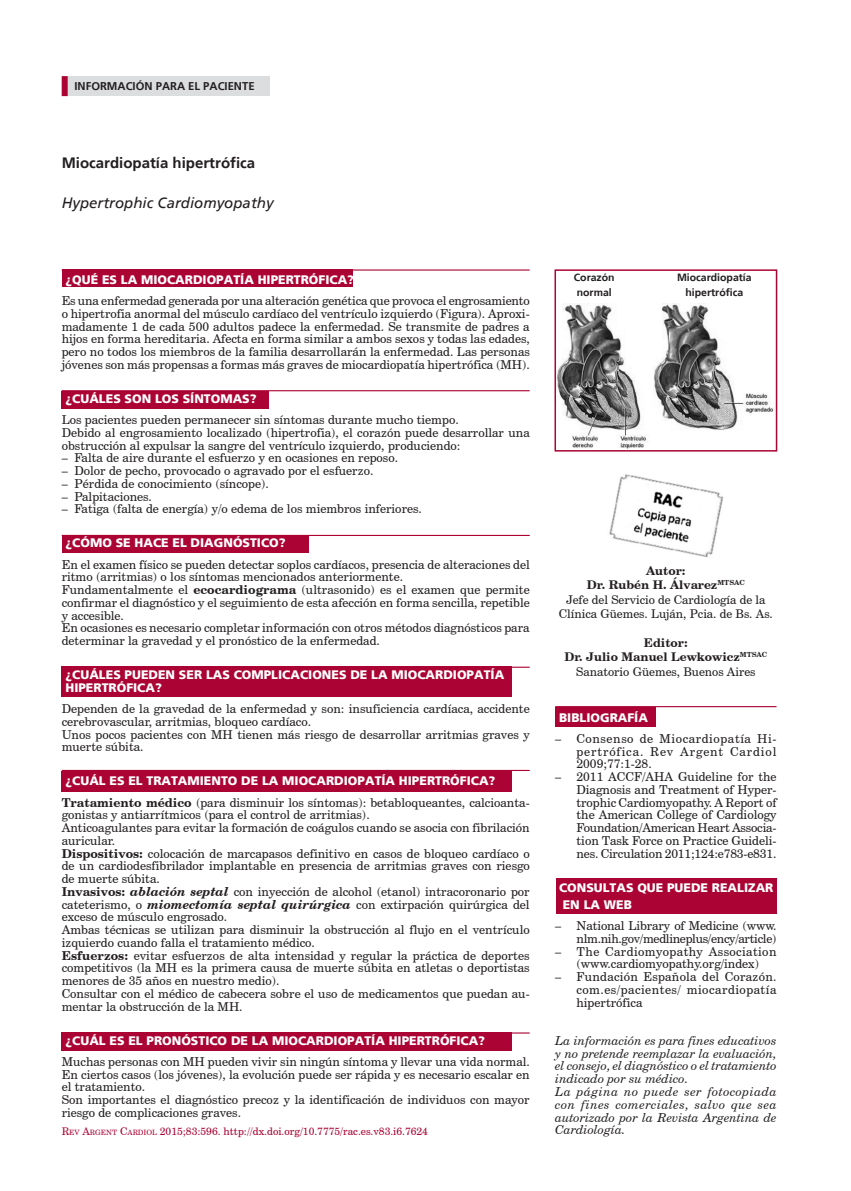
<style>
.page{position:relative;width:851px;height:1191px;background:#fff}
.page>*{position:absolute;margin:0;border:0;box-sizing:border-box;transform-origin:0 0}
.titulo{font:700 15px "Frutiger";color:#231f20}
.Titulo_Inglés{font:italic 15px "Frutiger";color:#231f20}
.texto3{font:12.3px/12.8px "Century Schoolbook BT";color:#231f20}
.punteo_2{font:12.3px/12.8px "Century Schoolbook BT";color:#231f20;text-align:justify}
.subtit{font:900 12.3px "Frutiger";color:#fff}
.texto1{font:italic 12.3px/12.8px "Century Schoolbook BT";color:#231f20;text-align:justify}
.punteo_2-2{font:12.3px/12.8px "Century Schoolbook BT";letter-spacing:-.025em;color:#231f20;text-align:right}
.punteo_2-3{font:12.3px/12.8px "Century Schoolbook BT";letter-spacing:.03em;color:#231f20;text-align:center}
.texto3-2{font:12px/14.4px "Century Schoolbook BT";color:#231f20;text-align:center}
.texto3-3{font:700 12px "Century Schoolbook BT";color:#231f20}
.seccion{font:700 11.25px "Frutiger";color:#231f20}
.pie_-_color{font:10.5px "Century Schoolbook BT";color:#ab0333}
.texto3-4{font:700 10.5px "Frutiger";color:#231f20}
.s1{font-weight:700}
.s2{font-weight:700;font-style:italic}
.s3{font-style:inherit}
.s4{font-size:7.35px}
</style>
<div class="page">
<div style="left:556px;top:878px;width:220px;height:35px;background:#ab0333"></div>
<div style="left:555px;top:707px;width:101px;height:19px;background:#ab0333"></div>
<div style="left:62px;top:1032px;width:450px;height:18px;background:#ab0333"></div>
<div style="left:62px;top:771px;width:450px;height:20px;background:#ab0333"></div>
<div style="left:62px;top:666px;width:450px;height:30px;background:#ab0333"></div>
<div style="left:62px;top:535px;width:246px;height:18px;background:#ab0333"></div>
<div style="left:62px;top:391px;width:207px;height:17px;background:#ab0333"></div>
<hr style="left:62px;top:390px;width:467px;height:1px;background:#ab0333">
<div style="left:62px;top:269px;width:291px;height:17px;background:#ab0333"></div>
<hr style="left:62px;top:269px;width:467px;height:1px;background:#ab0333">
<div style="left:62px;top:76px;width:207px;height:20px;background:#dcdddf"></div>
<div style="left:62px;top:76px;width:6px;height:20px;background:#ab0333"></div>
<img style="left:609px;top:474px;width:115px;height:83px">
<img style="left:557px;top:304px;width:217px;height:144px">
<div style="left:554px;top:269px;width:223px;height:182px;border:2px solid #ab0333"></div>
<hr style="left:62px;top:535px;width:467px;height:1px;background:#ab0333">
<hr style="left:62px;top:666px;width:467px;height:2px;background:#ab0333">
<hr style="left:62px;top:770px;width:467px;height:1px;background:#ab0333">
<hr style="left:62px;top:1032px;width:467px;height:1px;background:#ab0333">
<hr style="left:555px;top:706px;width:221px;height:1px;background:#ab0333">
<p class="seccion" style="left:74px;top:79px;width:182px">INFORMACIÓN PARA EL PACIENTE</p>
<p class="titulo" style="left:62px;top:154px;width:195px">Miocardiopatía hipertrófica</p>
<p class="Titulo_Inglés" style="left:62px;top:194px;width:213px">Hypertrophic Cardiomyopathy</p>
<p class="subtit" style="left:65px;top:272px;width:290px">¿QUÉ ES LA MIOCARDIOPATÍA HIPERTRÓFICA?</p>
<p class="texto3" style="left:62px;top:294px;width:469px;text-align:justify">Es una enfermedad generada por una alteración genética que provoca el engrosamiento o hipertrofia anormal del músculo cardíaco del ventrículo izquierdo (Figura). Aproxi&shy;madamente 1 de cada 500 adultos padece la enfermedad. Se transmite de padres a hijos en forma hereditaria. Afecta en forma similar a ambos sexos y todas las edades, pero no todos los miembros de la familia desarrollarán la enfermedad. Las personas jóvenes son más propensas a formas más graves de miocardiopatía hipertrófica (MH).</p>
<p class="subtit" style="left:65px;top:391px;width:193px">¿CUÁLES SON LOS SÍNTOMAS?</p>
<p class="texto3" style="left:62px;top:413px;width:398px">Los pacientes pueden permanecer sin síntomas durante mucho tiempo.</p>
<p class="texto3" style="left:62px;top:426px;width:469px">Debido al engrosamiento localizado (hipertrofia), el corazón puede desarrollar una obstrucción al expulsar la sangre del ventrículo izquierdo, produciendo:</p>
<p class="texto3" style="left:62px;top:451px;width:338px">– Falta de aire durante el esfuerzo y en ocasiones en reposo.</p>
<p class="texto3" style="left:62px;top:464px;width:313px">– Dolor de pecho, provocado o agravado por el esfuerzo.</p>
<p class="texto3" style="left:62px;top:477px;width:209px">– Pérdida de conocimiento (síncope).</p>
<p class="texto3" style="left:62px;top:490px;width:92px">– Palpitaciones.</p>
<p class="texto3" style="left:62px;top:502px;width:361px">– Fatiga (falta de energía) y/o edema de los miembros inferiores.</p>
<p class="subtit" style="left:65px;top:535px;width:222px">¿CÓMO SE HACE EL DIAGNÓSTICO?</p>
<p class="texto3" style="left:62px;top:558px;width:469px">En el examen físico se pueden detectar soplos cardíacos, presencia de alteraciones del ritmo (arritmias) o los síntomas mencionados anteriormente.</p>
<p class="texto3" style="left:62px;top:583px;width:469px;text-align:justify">Fundamentalmente el <span class="s1">ecocardiograma</span> (ultrasonido) es el examen que permite confirmar el diagnóstico y el seguimiento de esta afección en forma sencilla, repetible y accesible.</p>
<p class="texto3" style="left:62px;top:621px;width:469px">En ocasiones es necesario completar información con otros métodos diagnósticos para determinar la gravedad y el pronóstico de la enfermedad.</p>
<p class="subtit" style="left:65px;top:667px;width:440px">¿CUÁLES PUEDEN SER LAS COMPLICACIONES DE LA MIOCARDIOPATÍA</p>
<p class="subtit" style="left:65px;top:680px;width:98px">HIPERTRÓFICA?</p>
<p class="texto3" style="left:62px;top:702px;width:469px">Dependen de la gravedad de la enfermedad y son: insuficiencia cardíaca, accidente cerebrovascular, arritmias, bloqueo cardíaco.</p>
<p class="texto3" style="left:62px;top:727px;width:469px">Unos pocos pacientes con MH tienen más riesgo de desarrollar arritmias graves y muerte súbita.</p>
<p class="subtit" style="left:65px;top:773px;width:431px">¿CUÁL ES EL TRATAMIENTO DE LA MIOCARDIOPATÍA HIPERTRÓFICA?</p>
<p class="texto3" style="left:62px;top:795px;width:469px"><span class="s1">Tratamiento médico</span> (para disminuir los síntomas): betabloqueantes, calcioanta&shy;gonistas y antiarrítmicos (para el control de arritmias).</p>
<p class="texto3" style="left:62px;top:821px;width:469px">Anticoagulantes para evitar la formación de coágulos cuando se asocia con fibrilación auricular.</p>
<p class="texto3" style="left:62px;top:846px;width:469px;text-align:justify"><span class="s1">Dispositivos:</span> colocación de marcapasos definitivo en casos de bloqueo cardíaco o de un cardiodesfibrilador implantable en presencia de arritmias graves con riesgo de muerte súbita.</p>
<p class="texto3" style="left:62px;top:885px;width:469px;text-align:justify"><span class="s1">Invasivos:</span> <span class="s2">ablación septal</span> con inyección de alcohol (etanol) intracoronario por cateterismo, o <span class="s2">miomectomía septal quirúrgica</span> con extirpación quirúrgica del exceso de músculo engrosado.</p>
<p class="texto3" style="left:62px;top:923px;width:469px">Ambas técnicas se utilizan para disminuir la obstrucción al flujo en el ventrículo izquierdo cuando falla el tratamiento médico.</p>
<p class="texto3" style="left:62px;top:948px;width:469px;text-align:justify"><span class="s1">Esfuerzos:</span> evitar esfuerzos de alta intensidad y regular la práctica de deportes competitivos (la MH es la primera causa de muerte súbita en atletas o deportistas menores de 35 años en nuestro medio).</p>
<p class="texto3" style="left:62px;top:987px;width:469px">Consultar con el médico de cabecera sobre el uso de medicamentos que puedan au&shy;mentar la obstrucción de la MH.</p>
<p class="subtit" style="left:65px;top:1033px;width:421px">¿CUÁL ES EL PRONÓSTICO DE LA MIOCARDIOPATÍA HIPERTRÓFICA?</p>
<p class="texto3" style="left:62px;top:1055px;width:469px">Muchas personas con MH pueden vivir sin ningún síntoma y llevar una vida normal.</p>
<p class="texto3" style="left:62px;top:1067px;width:469px">En ciertos casos (los jóvenes), la evolución puede ser rápida y es necesario escalar en el tratamiento.</p>
<p class="texto3" style="left:62px;top:1093px;width:469px">Son importantes el diagnóstico precoz y la identificación de individuos con mayor riesgo de complicaciones graves.</p>
<p class="pie_-_color" style="left:62px;top:1125px;width:368px"><span class="s3">R</span><span class="s4">EV</span> <span class="s3">A</span><span class="s4">RGENT</span> <span class="s3">C</span><span class="s4">ARDIOL</span> 2015;83:596. http://dx.doi.org/10.7775/rac.es.v83.i6.7624</p>
<p class="texto3-4" style="left:573px;top:271px;width:42px">Corazón</p>
<p class="texto3-4" style="left:677px;top:271px;width:76px">Miocardiopatía</p>
<p class="texto3-4" style="left:576px;top:286px;width:37px">normal</p>
<p class="texto3-4" style="left:685px;top:286px;width:59px">hipertrófica</p>
<p class="texto3-3" style="left:646px;top:563px;width:41px">Autor:</p>
<p class="texto3-3" style="left:586px;top:577px;width:160px">Dr. Rubén H. Álvarez<sup>MTSAC</sup></p>
<p class="texto3-2" style="left:559px;top:592px;width:215px">Jefe del Servicio de Cardiología de la<br>Clínica Güemes. Luján, Pcia. de Bs. As.</p>
<p class="texto3-3" style="left:644px;top:635px;width:45px">Editor:</p>
<p class="texto3-3" style="left:564px;top:649px;width:204px">Dr. Julio Manuel Lewkowicz<sup>MTSAC</sup></p>
<p class="texto3-2" style="left:576px;top:664px;width:181px">Sanatorio Güemes, Buenos Aires</p>
<p class="subtit" style="left:559px;top:710px;width:90px">BIBLIOGRAFÍA</p>
<p class="punteo_2" style="left:576px;top:732px;width:201px;text-indent:-21px">– Consenso de Miocardiopatía Hi&shy;pertrófica. Rev Argent Cardiol 2009;77:1-28.</p>
<p class="punteo_2" style="left:576px;top:770px;width:201px;text-indent:-21px">– 2011 ACCF/AHA Guideline for the Diagnosis and Treatment of Hyper&shy;trophic Cardiomyopathy. A Report of the American College of Cardiology Foundation/American Heart Associa&shy;tion Task Force on Practice Guideli&shy;nes. Circulation 2011;124:e783-e831.</p>
<p class="subtit" style="left:559px;top:880px;width:216px">CONSULTAS QUE PUEDE REALIZAR</p>
<p class="subtit" style="left:562px;top:897px;width:71px">EN LA WEB</p>
<p class="punteo_2-2" style="left:555px;top:919px;width:223px">– National Library of Medicine (www. nlm.nih.gov/medlineplus/ency/article)</p>
<p class="punteo_2-3" style="left:555px;top:944px;width:223px">– The Cardiomyopathy Association (www.cardiomyopathy.org/index)</p>
<p class="punteo_2" style="left:576px;top:970px;width:201px;text-indent:-21px">– Fundación Española del Corazón. com.es/pacientes/ miocardiopatía hipertrófica</p>
<p class="texto1" style="left:555px;top:1034px;width:223px">La información es para fines educativos y no pretende reemplazar la evaluación, el consejo, el diagnóstico o el tratamiento indicado por su médico.</p>
<p class="texto1" style="left:555px;top:1085px;width:223px">La página no puede ser fotocopiada con fines comerciales, salvo que sea autorizado por la Revista Argentina de Cardiología.</p>
</div>
